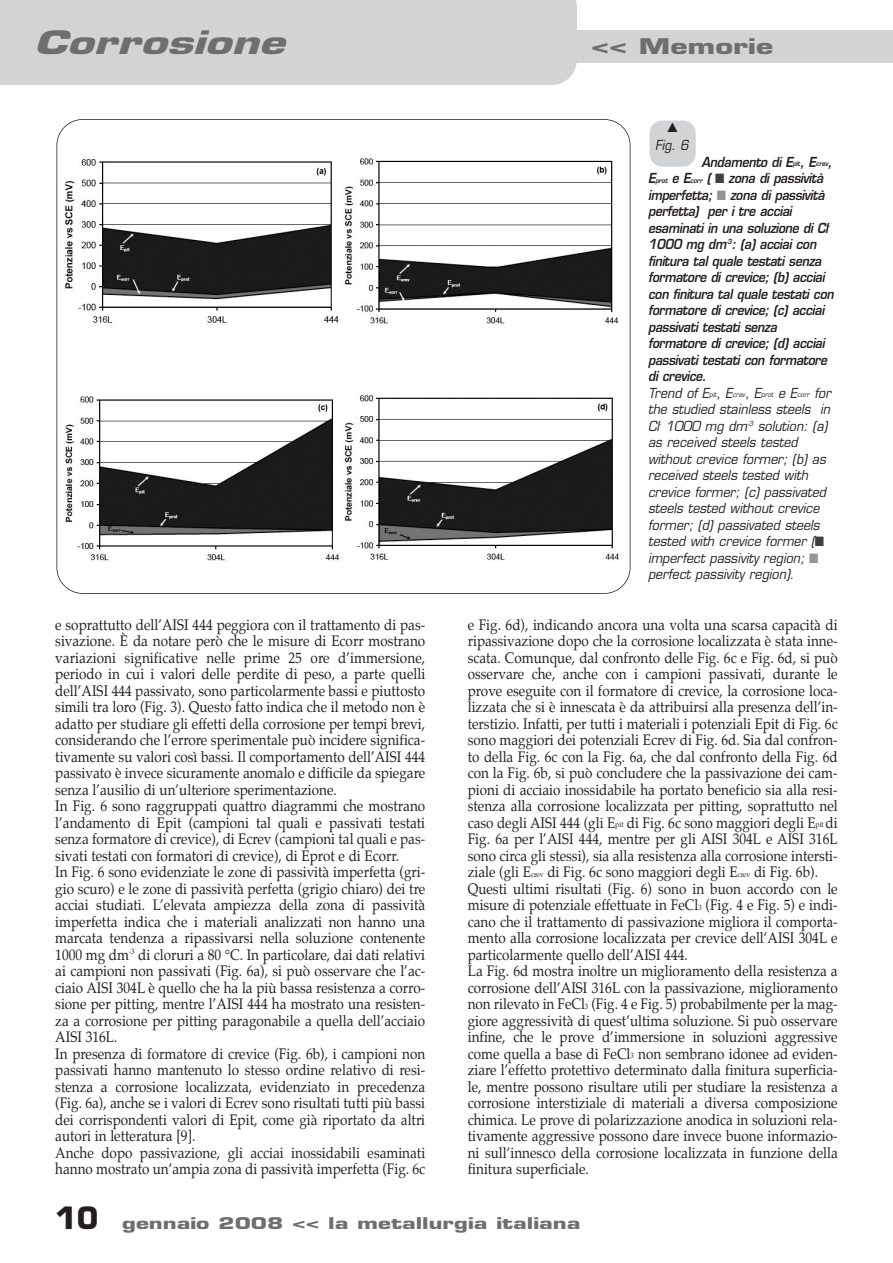
<style>
.page{position:relative;width:893px;height:1263px;background:#fff}
.page>*{position:absolute;margin:0;border:0;box-sizing:border-box;transform-origin:0 0}
.t1{font:italic 700 31.5px "Eurostile";color:#6d6e70;scale:1.43 1}
.t2{font:700 21px "Eurostile";color:#6d6e70;scale:1.43 1}
.t3{font:700 15.75px "Eurostile";color:#6d6e70;scale:1.43 1}
.t4{font:15px/16.5px "Palatino";color:#231f20;scale:.9 1}
.t5{font:italic 600 13.5px/16.5px "Eurostile";letter-spacing:-.02em;color:#231f20;scale:.9 1}
.t6{font:italic 13.5px/18px "Eurostile";color:#231f20;text-align:center;scale:.9 1}
.s1{font-size:6.75px}
.s2{color:#404041}
.s3{color:#939598}
.s4{font-weight:400}
.s5{font-weight:400;font-size:6.75px}
.s6{font-size:7.5px}
.s7{font-size:30px;color:#231f20}
</style>
<div class="page">
<div style="left:0;top:30px;width:893px;height:32px;background:#d1d3d4"></div>
<div style="left:0;top:0;width:577px;height:85px;background:#d1d3d4"></div>
<img style="left:59px;top:127px;width:567px;height:466px">
<div style="left:56px;top:119px;width:574px;height:475px;border:2px solid #231f20;border-radius:26px"></div>
<div style="left:650px;top:121px;width:46px;height:46px;background:#d1d3d4;border-radius:13px"></div>
<p class="t1" style="left:34px;top:31px;width:183px">Corrosione</p>
<p class="t2" style="left:591px;top:39px;width:129px">&lt;&lt; Memorie</p>
<p class="t6" style="left:655px;top:120px;width:41px">▲<br>Fig. 6</p>
<p class="t5" style="left:648px;top:155px;width:211px;text-indent:53px">Andamento di E<span class="s1">pit</span>, E<span class="s1">crev</span>,<br>E<span class="s1">prot</span> e E<span class="s1">corr</span> ( <span class="s2">■</span> zona di passività imperfetta; <span class="s3">■</span> zona di passività perfetta) per i tre acciai esaminati in una soluzione di Cl<sup>-<br></sup>1000 mg dm<sup>-3</sup>: (a) acciai con finitura tal quale testati senza formatore di crevice; (b) acciai con finitura tal quale testati con formatore di crevice; (c) acciai passivati testati senza formatore di crevice; (d) acciai passivati testati con formatore di crevice.<br><span class="s4">Trend of E</span><span class="s5">pit</span><span class="s4">, E</span><span class="s5">crev</span><span class="s4">, E</span><span class="s5">prot</span> <span class="s4">e E</span><span class="s5">corr</span> <span class="s4">for the studied stainless steels in<br>Cl</span><sup>-</sup> <span class="s4">1000 mg dm</span><sup>-3</sup> <span class="s4">solution: (a) as received steels tested without crevice former; (b) as received steels tested with crevice former; (c) passivated steels tested without crevice former; (d) passivated steels tested with crevice former (</span><span class="s2">■ </span><span class="s4">imperfect passivity region;</span> <span class="s3">■ </span><span class="s4">perfect passivity region).</span></p>
<p class="t4" style="left:55px;top:617px;width:413px">e soprattutto dell’AISI 444 peggiora con il trattamento di pas&shy;sivazione. È da notare però che le misure di Ecorr mostrano variazioni significative nelle prime 25 ore d’immersione, periodo in cui i valori delle perdite di peso, a parte quelli dell’AISI 444 passivato, sono particolarmente bassi e piuttosto simili tra loro (Fig. 3). Questo fatto indica che il metodo non è adatto per studiare gli effetti della corrosione per tempi brevi, considerando che l’errore sperimentale può incidere significa&shy;tivamente su valori così bassi. Il comportamento dell’AISI 444 passivato è invece sicuramente anomalo e difficile da spiegare senza l’ausilio di un’ulteriore sperimentazione.<br>In Fig. 6 sono raggruppati quattro diagrammi che mostrano l’andamento di Epit (campioni tal quali e passivati testati senza formatore di crevice), di Ecrev (campioni tal quali e pas&shy;sivati testati con formatori di crevice), di Eprot e di Ecorr.<br>In Fig. 6 sono evidenziate le zone di passività imperfetta (gri&shy;gio scuro) e le zone di passività perfetta (grigio chiaro) dei tre acciai studiati. L’elevata ampiezza della zona di passività imperfetta indica che i materiali analizzati non hanno una marcata tendenza a ripassivarsi nella soluzione contenente 1000 mg dm<sup>-3</sup> di cloruri a 80 °C. In particolare, dai dati relativi ai campioni non passivati (Fig. 6a), si può osservare che l’ac&shy;ciaio AISI 304L è quello che ha la più bassa resistenza a corro&shy;sione per pitting, mentre l’AISI 444 ha mostrato una resisten&shy;za a corrosione per pitting paragonabile a quella dell’acciaio AISI 316L.<br>In presenza di formatore di crevice (Fig. 6b), i campioni non passivati hanno mantenuto lo stesso ordine relativo di resi&shy;stenza a corrosione localizzata, evidenziato in precedenza (Fig. 6a), anche se i valori di Ecrev sono risultati tutti più bassi dei corrispondenti valori di Epit, come già riportato da altri autori in letteratura [9].<br>Anche dopo passivazione, gli acciai inossidabili esaminati hanno mostrato un’ampia zona di passività imperfetta (Fig. 6c</p>
<p class="t4" style="left:468px;top:617px;width:413px">e Fig. 6d), indicando ancora una volta una scarsa capacità di ripassivazione dopo che la corrosione localizzata è stata inne&shy;scata. Comunque, dal confronto delle Fig. 6c e Fig. 6d, si può osservare che, anche con i campioni passivati, durante le prove eseguite con il formatore di crevice, la corrosione loca&shy;lizzata che si è innescata è da attribuirsi alla presenza dell’in&shy;terstizio. Infatti, per tutti i materiali i potenziali Epit di Fig. 6c sono maggiori dei potenziali Ecrev di Fig. 6d. Sia dal confron&shy;to della Fig. 6c con la Fig. 6a, che dal confronto della Fig. 6d con la Fig. 6b, si può concludere che la passivazione dei cam&shy;pioni di acciaio inossidabile ha portato beneficio sia alla resi&shy;stenza alla corrosione localizzata per pitting, soprattutto nel caso degli AISI 444 (gli E<span class="s6">pit</span> di Fig. 6c sono maggiori degli E<span class="s6">pit</span> di Fig. 6a per l’AISI 444, mentre per gli AISI 304L e AISI 316L sono circa gli stessi), sia alla resistenza alla corrosione intersti&shy;ziale (gli E<span class="s6">crev</span> di Fig. 6c sono maggiori degli E<span class="s6">crev</span> di Fig. 6b).<br>Questi ultimi risultati (Fig. 6) sono in buon accordo con le misure di potenziale effettuate in FeCl<span class="s6">3</span> (Fig. 4 e Fig. 5) e indi&shy;cano che il trattamento di passivazione migliora il comporta&shy;mento alla corrosione localizzata per crevice dell’AISI 304L e particolarmente quello dell’AISI 444.<br>La Fig. 6d mostra inoltre un miglioramento della resistenza a corrosione dell’AISI 316L con la passivazione, miglioramento non rilevato in FeCl<span class="s6">3</span> (Fig. 4 e Fig. 5) probabilmente per la mag&shy;giore aggressività di quest’ultima soluzione. Si può osservare infine, che le prove d’immersione in soluzioni aggressive come quella a base di FeCl<span class="s6">3</span> non sembrano idonee ad eviden&shy;ziare l’effetto protettivo determinato dalla finitura superficia&shy;le, mentre possono risultare utili per studiare la resistenza a corrosione interstiziale di materiali a diversa composizione chimica. Le prove di polarizzazione anodica in soluzioni rela&shy;tivamente aggressive possono dare invece buone informazio&shy;ni sull’innesco della corrosione localizzata in funzione della finitura superficiale.</p>
<p class="t3" style="left:55px;top:1217px;width:369px"><span class="s7">10</span> gennaio 2008 &lt;&lt; la metallurgia italiana</p>
</div>
